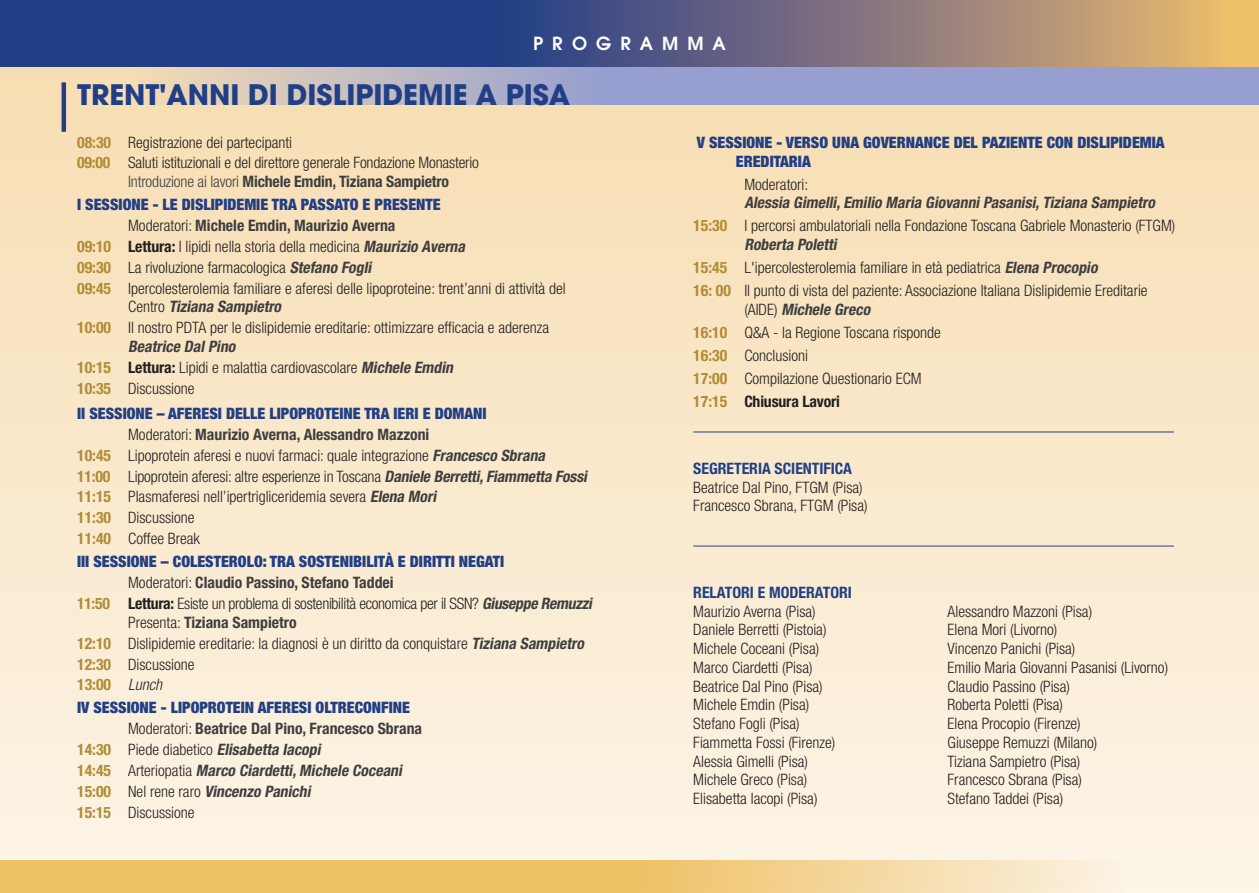
<style>
.page{position:relative;width:1259px;height:893px;background:#fff}
.page>*{position:absolute;margin:0;border:0;box-sizing:border-box;transform-origin:0 0}
.TITOLETTI{font:700 28.05px "Avant Garde";color:#223f85}
.t1{font:600 18px "Avant Garde";letter-spacing:.5em;color:#fff}
.testo_progr{font:300 condensed 15.75px/18.8px "Helvetica Neue";color:#231f20}
.SEZIONI{font:900 condensed 15.75px/18.8px "Helvetica Neue";color:#223f85}
.testo_progr-2{font:italic 700 condensed 15.75px/18.8px "Helvetica Neue";color:#3e3e3f}
.testo_progr-3{font:700 condensed 15.75px "Helvetica Neue";color:#3e3e3f}
.testo_progr-4{font:300 condensed 15.75px/18.8px "Helvetica Neue";letter-spacing:-.02em;color:#231f20}
.testo_progr-5{font:700 condensed 15.75px "Helvetica Neue";color:#223f85}
.testo_progr-6{font:700 condensed 15.75px "Helvetica Neue";letter-spacing:-.01em;color:#231f20}
.testo_progr-7{font:700 condensed 15.75px "Helvetica Neue";color:#b18c34}
.s1{font-weight:700;color:#b18c34}
.s2{color:#3e3e3f}
.s3{font-weight:700;color:#3e3e3f}
.s4{font-weight:300;color:#231f20}
.s5{font-weight:700}
.s6{font-weight:700;font-style:italic;color:#3e3e3f}
.s7{font-weight:300;font-style:italic;color:#231f20}
.s8{font-style:normal;color:#b18c34}
.s9{font-weight:300;font-style:normal;color:#231f20}
.s10{color:#b18c34}
</style>
<div class="page">
<div style="left:0;top:0;width:1259px;height:893px;background:linear-gradient(to bottom,#f6dbad,#fcf5e8)"></div>
<hr style="left:693px;top:432px;width:481px;height:1px;background:#223f85">
<hr style="left:693px;top:546px;width:481px;height:1px;background:#223f85">
<svg style="left:129px;top:67px;width:1130px;height:38px;background:#aaacc8"></svg>
<svg style="left:0;top:860px;width:1124px;height:33px;background:#f2cc82"></svg>
<svg style="left:0;top:0;width:1259px;height:67px;background:#60627f"></svg>
<hr style="left:62px;top:82px;width:4px;height:50px;background:#223f85">
<p class="t1" style="left:533px;top:31px;width:194px">PROGRAMMA</p>
<p class="TITOLETTI" style="left:77px;top:76px;width:494px">TRENT'ANNI DI DISLIPIDEMIE A PISA</p>
<p class="testo_progr" style="left:77px;top:132px;width:216px"><span class="s1">08:30</span> Registrazione dei partecipanti</p>
<p class="testo_progr" style="left:128px;top:153px;width:352px;text-indent:-51px"><span class="s1">09:00</span> Saluti istituzionali e del direttore generale Fondazione Monasterio<br><span class="s2">Introduzione ai lavori</span> <span class="s3">Michele Emdin, Tiziana Sampietro</span></p>
<p class="SEZIONI" style="left:77px;top:195px;width:365px">I SESSIONE - LE DISLIPIDEMIE TRA PASSATO E PRESENTE</p>
<p class="testo_progr-3" style="left:128px;top:216px;width:269px"><span class="s4">Moderatori:</span> Michele Emdin, Maurizio Averna</p>
<p class="testo_progr" style="left:77px;top:237px;width:393px"><span class="s1">09:10</span> <span class="s5">Lettura:</span> I lipidi nella storia della medicina <span class="s6">Maurizio Averna</span></p>
<p class="testo_progr" style="left:77px;top:258px;width:299px"><span class="s1">09:30</span> La rivoluzione farmacologica <span class="s6">Stefano Fogli</span></p>
<p class="testo_progr" style="left:128px;top:279px;width:439px;text-indent:-51px"><span class="s1">09:45</span> Ipercolesterolemia familiare e aferesi delle lipoproteine: trent’anni di attività del<br>C e n t r o <span class="s6">Tiziana Sampietro</span></p>
<p class="testo_progr" style="left:128px;top:318px;width:422px;text-indent:-51px"><span class="s1">10:00</span> Il nostro PDTA per le dislipidemie ereditarie: ottimizzare efficacia e aderenza<br><span class="s6">Beatrice DalPino</span></p>
<p class="testo_progr" style="left:77px;top:358px;width:381px"><span class="s1">10:15</span> <span class="s5">Lettura:</span> Lipidi e malattia cardiovascolare <span class="s6">Michele Emdin</span></p>
<p class="testo_progr" style="left:77px;top:379px;width:119px"><span class="s1">10:35</span> Discussione</p>
<p class="SEZIONI" style="left:77px;top:404px;width:411px">II SESSIONE – AFERESI DELLE LIPOPROTEINE TRA IERI E DOMANI</p>
<p class="testo_progr-3" style="left:128px;top:425px;width:303px"><span class="s4">Moderatori:</span> Maurizio Averna, Alessandro Mazzoni</p>
<p class="testo_progr" style="left:77px;top:446px;width:473px"><span class="s1">10:45</span> Lipoprotein aferesi e nuovi farmaci: quale integrazione <span class="s6">Francesco Sbrana</span></p>
<p class="testo_progr" style="left:77px;top:466px;width:515px"><span class="s1">11:00</span> Lipoprotein aferesi: altre esperienze in Toscana <span class="s6">Daniele Berretti,Fiammetta Fossi</span></p>
<p class="testo_progr" style="left:77px;top:487px;width:364px"><span class="s1">11:15</span> Plasmaferesi nell’ipertrigliceridemia severa <span class="s6">Elena Mori</span></p>
<p class="testo_progr" style="left:77px;top:508px;width:119px"><span class="s1">11:30</span> Discussione</p>
<p class="testo_progr" style="left:77px;top:529px;width:124px"><span class="s1">11:40</span> Coffee Break</p>
<p class="SEZIONI" style="left:77px;top:552px;width:428px">III SESSIONE – COLESTEROLO: TRA SOSTENIBILITÀ E DIRITTI NEGATI</p>
<p class="testo_progr-3" style="left:128px;top:573px;width:267px"><span class="s4">Moderatori:</span> Claudio Passino, Stefano Taddei</p>
<p class="testo_progr-4" style="left:128px;top:594px;width:469px;text-indent:-51px"><span class="s1">11:50</span> <span class="s5">Lettura:</span> Esiste un problema di sostenibilità economica per il SSN? <span class="s6">Giuseppe Remuzzi<br></span>Presenta: <span class="s3">Tiziana Sampietro</span></p>
<p class="testo_progr" style="left:77px;top:633px;width:512px"><span class="s1">12:10</span> Dislipidemie ereditarie: la diagnosi è un diritto da conquistare <span class="s6">Tiziana Sampietro</span></p>
<p class="testo_progr" style="left:77px;top:654px;width:119px"><span class="s1">12:30</span> Discussione</p>
<p class="testo_progr-7" style="left:77px;top:675px;width:87px">13:00 <span class="s7">Lunch</span></p>
<p class="SEZIONI" style="left:77px;top:698px;width:334px">IV SESSIONE - LIPOPROTEIN AFERESI OLTRECONFINE</p>
<p class="testo_progr-3" style="left:128px;top:719px;width:295px"><span class="s4">Moderatori:</span> Beatrice Dal Pino, Francesco Sbrana</p>
<p class="testo_progr-2" style="left:77px;top:740px;width:248px"><span class="s8">14:30</span> <span class="s9">Piede diabetico</span> Elisabetta Iacopi</p>
<p class="testo_progr-2" style="left:77px;top:761px;width:330px"><span class="s8">1 4 : 4 5</span> <span class="s9">A r t e r i o p a t i a</span> Marco Ciardetti,Michele Coceani</p>
<p class="testo_progr-2" style="left:77px;top:782px;width:238px"><span class="s8">15:00</span> <span class="s9">Nel rene raro</span> Vincenzo Panichi</p>
<p class="testo_progr" style="left:77px;top:803px;width:119px"><span class="s1">15:15</span> Discussione</p>
<p class="SEZIONI" style="left:736px;top:133px;width:430px;text-indent:-39px">V SESSIONE - VERSO UNA GOVERNANCE DEL PAZIENTE CON DISLIPIDEMIA<br>EREDITARIA</p>
<p class="testo_progr-2" style="left:744px;top:174px;width:415px"><span class="s9">Moderatori:<br></span>Alessia Gimelli,Emilio Maria GiovanniPasanisi,Tiziana Sampietro</p>
<p class="testo_progr" style="left:744px;top:216px;width:432px;text-indent:-51px"><span class="s1">15:30</span> I percorsi ambulatoriali nella Fondazione Toscana Gabriele Monasterio (FTGM)<br><span class="s6">Roberta Poletti</span></p>
<p class="testo_progr" style="left:693px;top:258px;width:409px"><span class="s1">15:45</span> L'ipercolesterolemia familiare in età pediatrica <span class="s6">Elena Procopio</span></p>
<p class="testo_progr" style="left:744px;top:281px;width:405px;text-indent:-51px"><span class="s1">16: 00</span> Il punto di vista del paziente: Associazione Italiana Dislipidemie Ereditarie (A I D E ) <span class="s6">Michele Greco</span></p>
<p class="testo_progr" style="left:693px;top:323px;width:249px"><span class="s1">16:10</span> Q&amp;A - la Regione Toscana risponde</p>
<p class="testo_progr" style="left:693px;top:346px;width:116px"><span class="s1">16:30</span> Conclusioni</p>
<p class="testo_progr" style="left:693px;top:369px;width:230px"><span class="s1">17:00</span> Compilazione Questionario ECM</p>
<p class="testo_progr-6" style="left:693px;top:392px;width:148px"><span class="s10">17:15</span> Chiusura Lavori</p>
<p class="testo_progr-5" style="left:693px;top:459px;width:160px">SEGRETERIA SCIENTIFICA</p>
<p class="testo_progr" style="left:693px;top:478px;width:171px">Beatrice Dal Pino, FTGM (Pisa)</p>
<p class="testo_progr" style="left:693px;top:496px;width:176px">Francesco Sbrana, FTGM (Pisa)</p>
<p class="testo_progr-5" style="left:693px;top:582px;width:160px">RELATORI E MODERATORI</p>
<p class="testo_progr" style="left:693px;top:602px;width:124px">Maurizio Averna (Pisa)</p>
<p class="testo_progr" style="left:693px;top:620px;width:135px">Daniele Berretti (Pistoia)</p>
<p class="testo_progr" style="left:693px;top:639px;width:127px">Michele Coceani (Pisa)</p>
<p class="testo_progr" style="left:693px;top:658px;width:121px">Marco Ciardetti (Pisa)</p>
<p class="testo_progr" style="left:693px;top:677px;width:131px">Beatrice Dal Pino (Pisa)</p>
<p class="testo_progr" style="left:693px;top:695px;width:117px">Michele Emdin (Pisa)</p>
<p class="testo_progr" style="left:693px;top:714px;width:108px">Stefano Fogli (Pisa)</p>
<p class="testo_progr" style="left:693px;top:733px;width:144px">Fiammetta Fossi (Firenze)</p>
<p class="testo_progr" style="left:693px;top:752px;width:116px">Alessia Gimelli (Pisa)</p>
<p class="testo_progr" style="left:693px;top:770px;width:115px">Michele Greco (Pisa)</p>
<p class="testo_progr" style="left:693px;top:789px;width:126px">Elisabetta Iacopi (Pisa)</p>
<p class="testo_progr" style="left:947px;top:602px;width:146px">Alessandro Mazzoni (Pisa)</p>
<p class="testo_progr" style="left:947px;top:620px;width:111px">Elena Mori (Livorno)</p>
<p class="testo_progr" style="left:947px;top:639px;width:129px">Vincenzo Panichi (Pisa)</p>
<p class="testo_progr" style="left:947px;top:658px;width:222px">Emilio Maria Giovanni Pasanisi (Livorno)</p>
<p class="testo_progr" style="left:947px;top:677px;width:124px">Claudio Passino (Pisa)</p>
<p class="testo_progr" style="left:947px;top:695px;width:117px">Roberta Poletti (Pisa)</p>
<p class="testo_progr" style="left:947px;top:714px;width:135px">Elena Procopio (Firenze)</p>
<p class="testo_progr" style="left:947px;top:733px;width:151px">Giuseppe Remuzzi (Milano)</p>
<p class="testo_progr" style="left:947px;top:752px;width:134px">Tiziana Sampietro (Pisa)</p>
<p class="testo_progr" style="left:947px;top:770px;width:136px">Francesco Sbrana (Pisa)</p>
<p class="testo_progr" style="left:947px;top:789px;width:117px">Stefano Taddei (Pisa)</p>
</div>
